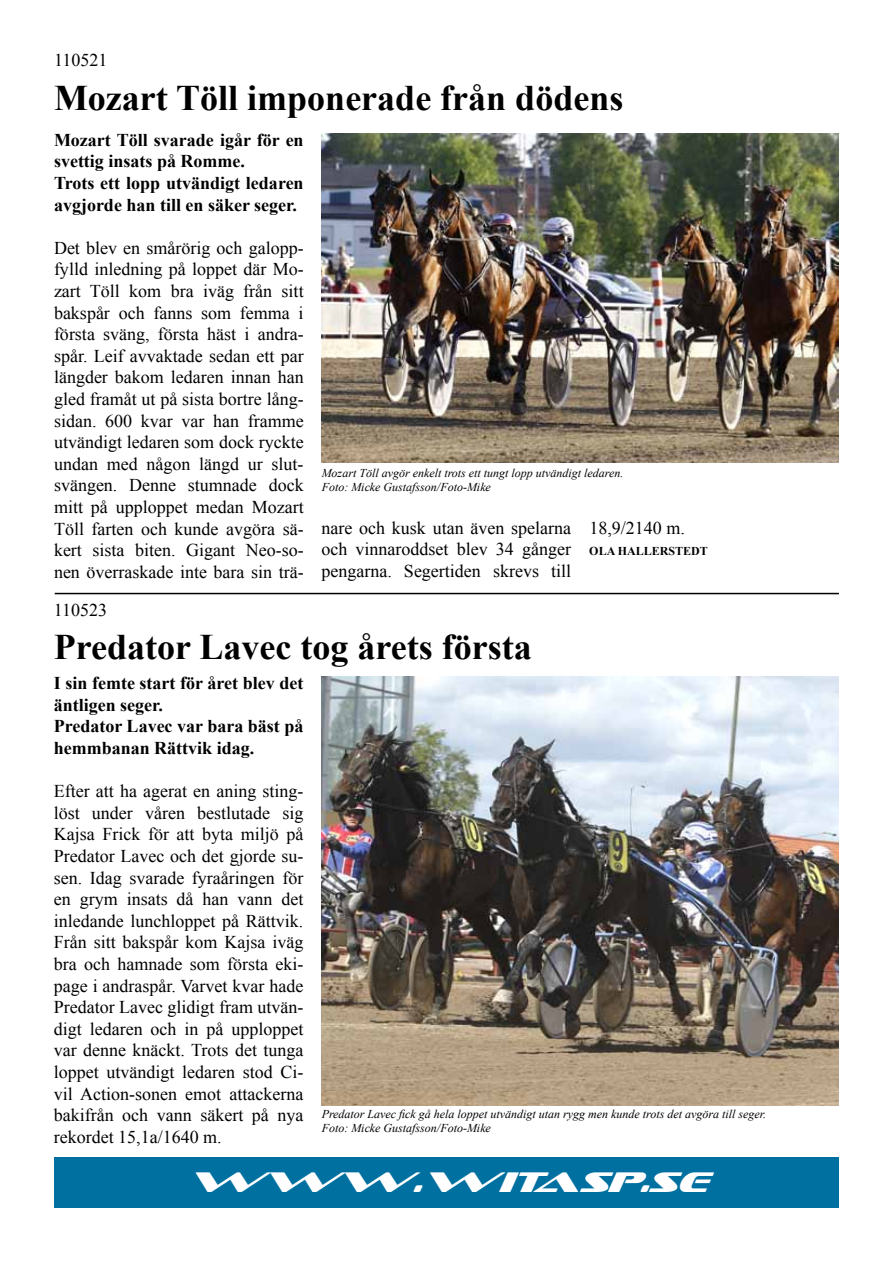
<style>
.page{position:relative;width:893px;height:1263px;background:#fff}
.page>*{position:absolute;margin:0;border:0;box-sizing:border-box;transform-origin:0 0}
.t1{font:700 36px "Times New Roman";color:#000}
.t2{font:italic 28.5px "Sofachrome";color:#fff}
.t3{font:18px/21.6px "Times New Roman";color:#000;text-align:justify}
.t4{font:700 18px/21.6px "Times New Roman";color:#000}
.t5{font:italic 12px/14.4px "Times New Roman";color:#000}
.t6{font:700 12px "Times New Roman";color:#000}
</style>
<div class="page">
<div style="left:55px;top:1157px;width:784px;height:51px;background:#0070a0"></div>
<hr style="left:55px;top:593px;width:784px;height:1px;background:#000">
<img style="left:321px;top:134px;width:518px;height:329px">
<img style="left:321px;top:676px;width:518px;height:429px">
<p class="t3" style="left:54px;top:49px;width:55px">110521</p>
<h1 class="t1" style="left:54px;top:73px;width:571px">Mozart Töll imponerade från dödens</h1>
<p class="t4" style="left:54px;top:128px;width:251px">Mozart Töll svarade igår för en svettig insats på Romme.<br>Trots ett lopp utvändigt ledaren avgjorde han till en säker seger.</p>
<p class="t3" style="left:54px;top:237px;width:251px">Det blev en smårörig och galopp&shy;fylld inledning på loppet där Mo&shy;zart Töll kom bra iväg från sitt bakspår och fanns som femma i första sväng, första häst i andra&shy;spår. Leif avvaktade sedan ett par längder bakom ledaren innan han gled framåt ut på sista bortre lång&shy;sidan. 600 kvar var han framme utvändigt ledaren som dock ryckte undan med någon längd ur slut&shy;svängen. Denne stumnade dock mitt på upploppet medan Mozart Töll farten och kunde avgöra sä&shy;kert sista biten. Gigant Neo-so&shy;nen överraskade inte bara sin trä-</p>
<p class="t5" style="left:322px;top:465px;width:303px">Mozart Töll avgör enkelt trots ett tungt lopp utvändigt ledaren.<br>Foto: Micke Gustafsson/Foto-Mike</p>
<p class="t3" style="left:321px;top:517px;width:251px">nare och kusk utan även spelarna och vinnaroddset blev 34 gånger pengarna. Segertiden skrevs till</p>
<p class="t3" style="left:589px;top:517px;width:97px">18,9/2140 m.</p>
<p class="t6" style="left:589px;top:543px;width:120px">OLA HALLERSTEDT</p>
<p class="t3" style="left:54px;top:599px;width:55px">110523</p>
<h1 class="t1" style="left:54px;top:622px;width:479px">Predator Lavec tog årets första</h1>
<p class="t4" style="left:54px;top:672px;width:251px">I sin femte start för året blev det äntligen seger.<br>Predator Lavec var bara bäst på hemmbanan Rättvik idag.</p>
<p class="t3" style="left:54px;top:780px;width:251px">Efter att ha agerat en aning sting&shy;löst under våren bestlutade sig Kajsa Frick för att byta miljö på Predator Lavec och det gjorde su&shy;sen. Idag svarade fyraåringen för en grym insats då han vann det inledande lunchloppet på Rättvik.<br>Från sitt bakspår kom Kajsa iväg bra och hamnade som första eki&shy;page i andraspår. Varvet kvar hade Predator Lavec glidigt fram utvän&shy;digt ledaren och in på upploppet var denne knäckt. Trots det tunga loppet utvändigt ledaren stod Ci&shy;vil Action-sonen emot attackerna bakifrån och vann säkert på nya rekordet 15,1a/1640 m.</p>
<p class="t5" style="left:322px;top:1106px;width:446px">Predator Lavec fick gå hela loppet utvändigt utan rygg men kunde trots det avgöra till seger.<br>Foto: Micke Gustafsson/Foto-Mike</p>
<h2 class="t2" style="left:186px;top:1168px;width:522px">WWW.WITASP.SE</h2>
</div>
